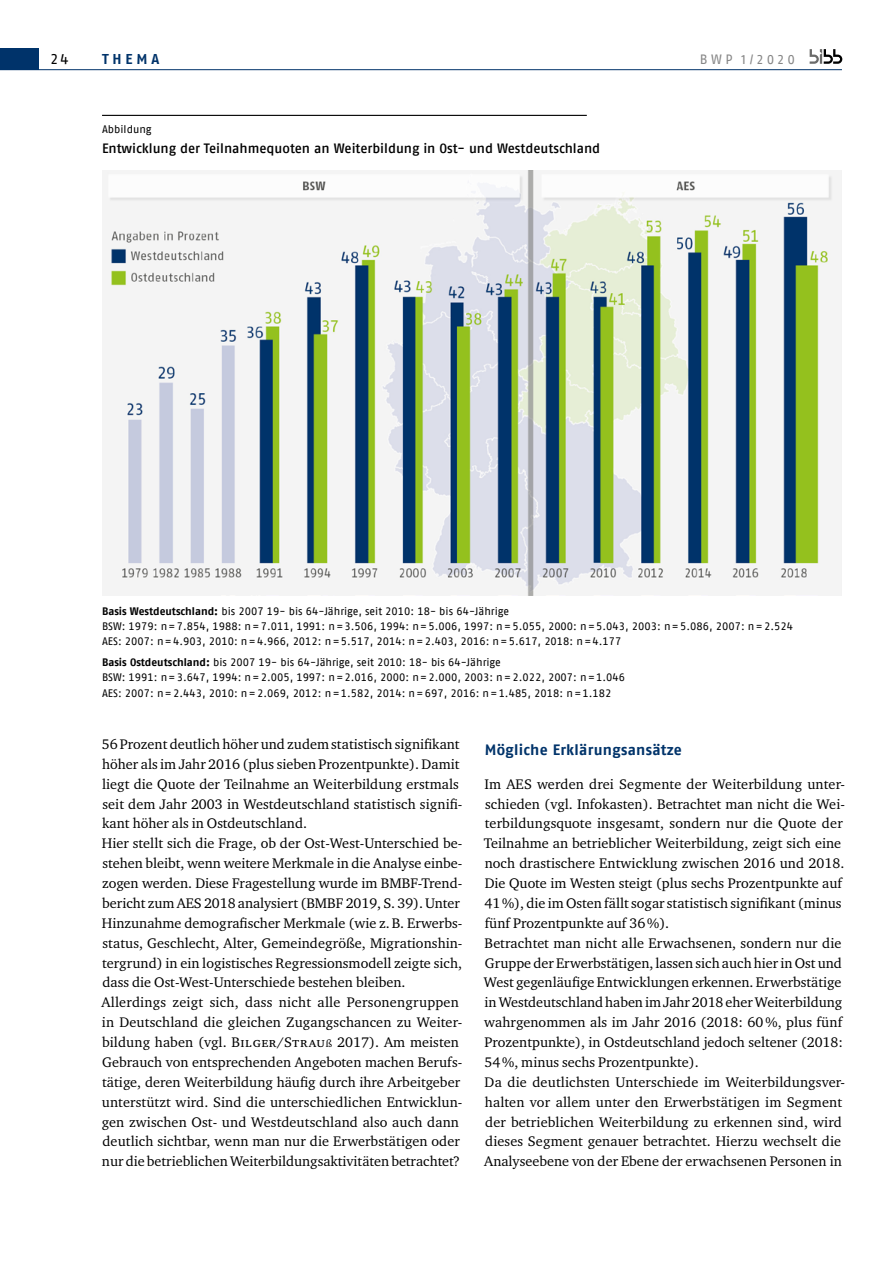
<style>
.page{position:relative;width:893px;height:1263px;background:#fff}
.page>*{position:absolute;margin:0;border:0;box-sizing:border-box;transform-origin:0 0}
.t1{font:700 15px "Fago Pro";letter-spacing:.02em;color:#00336a}
.t2{font:15px "Fago Pro";color:#000}
.t3{font:14.25px/20px "Charter ITC Pro";letter-spacing:.005em;color:#000}
.t4{font:700 14.25px "Fago Pro";letter-spacing:.27em;color:#00336a}
.t5{font:500 13.5px "Fago Pro";color:#000}
.t6{font:13.5px "Fago Pro";color:#878787}
.t7{font:10.8px/15.3px "Fago Pro";color:#000}
.s1{font-weight:700}
.s2{font-size:10.5px}
</style>
<div class="page">
<hr style="left:0;top:69px;width:842px;height:1px;background:#00336a">
<div style="left:0;top:48px;width:38px;height:22px;background:#00336a"></div>
<svg style="left:810px;top:49px;width:32px;height:15px"></svg>
<hr style="left:102px;top:115px;width:485px;height:1px;background:#000">
<img style="left:102px;top:170px;width:740px;height:425px">
<p class="t2" style="left:51px;top:50px;width:19px">24</p>
<p class="t4" style="left:102px;top:50px;width:59px">THEMA</p>
<p class="t7" style="left:102px;top:121px;width:51px">Abbildung</p>
<p class="t5" style="left:102px;top:140px;width:500px">Entwicklung der Teilnahmequoten an Weiterbildung in Ost- und Westdeutschland</p>
<p class="t6" style="left:700px;top:51px;width:97px">BWP 1/2020</p>
<p class="t7" style="left:102px;top:603px;width:692px"><span class="s1">Basis Westdeutschland:</span> bis 2007 19- bis 64-Jährige, seit 2010: 18- bis 64-Jährige<br>BSW: 1979: n=7.854, 1988: n=7.011, 1991: n=3.506, 1994: n=5.006, 1997: n=5.055, 2000: n=5.043, 2003: n=5.086, 2007: n=2.524<br>AES: 2007: n=4.903, 2010: n=4.966, 2012: n=5.517, 2014: n=2.403, 2016: n=5.617, 2018: n=4.177</p>
<p class="t7" style="left:102px;top:655px;width:525px"><span class="s1">Basis Ostdeutschland:</span> bis 2007 19- bis 64-Jährige, seit 2010: 18- bis 64-Jährige<br>BSW: 1991: n=3.647, 1994: n=2.005, 1997: n=2.016, 2000: n=2.000, 2003: n=2.022, 2007: n=1.046<br>AES: 2007: n=2.443, 2010: n=2.069, 2012: n=1.582, 2014: n=697, 2016: n=1.485, 2018: n=1.182</p>
<p class="t3" style="left:102px;top:734px;width:362px">56 Prozent deutlich höher und zudem statistisch signifikant höher als im Jahr 2016 (plus sieben Prozentpunkte). Damit liegt die Quote der Teilnahme an Weiterbildung erstmals seit dem Jahr 2003 in Westdeutschland statistisch signifi&shy;kant höher als in Ostdeutschland.<br>Hier stellt sich die Frage, ob der Ost-West-Unterschied be&shy;stehen bleibt, wenn weitere Merkmale in die Analyse einbe&shy;zogen werden. Diese Fragestellung wurde im BMBF-Trend&shy;bericht zum AES 2018 analysiert (BMBF 2019, S. 39). Unter Hinzunahme demografischer Merkmale (wie z.B. Erwerbs&shy;status, Geschlecht, Alter, Gemeindegröße, Migrationshin&shy;tergrund) in ein logistisches Regressionsmodell zeigte sich, dass die Ost-West-Unterschiede bestehen bleiben.<br>Allerdings zeigt sich, dass nicht alle Personengruppen in Deutschland die gleichen Zugangschancen zu Weiter&shy;bildung haben (vgl. Bilger/Strau<span class="s2">ß</span> 2017). Am meisten Gebrauch von entsprechenden Angeboten machen Berufs&shy;tätige, deren Weiterbildung häufig durch ihre Arbeitgeber unterstützt wird. Sind die unterschiedlichen Entwicklun&shy;gen zwischen Ost- und Westdeutschland also auch dann deutlich sichtbar, wenn man nur die Erwerbstätigen oder nur die betrieblichen Weiterbildungsaktivitäten betrachtet?</p>
<p class="t1" style="left:485px;top:741px;width:199px">Mögliche Erklärungsansätze</p>
<p class="t3" style="left:484px;top:773px;width:363px">Im AES werden drei Segmente der Weiterbildung unter&shy;schieden (vgl. Infokasten). Betrachtet man nicht die Wei&shy;terbildungsquote insgesamt, sondern nur die Quote der Teilnahme an betrieblicher Weiterbildung, zeigt sich eine noch drastischere Entwicklung zwischen 2016 und 2018.<br>Die Quote im Westen steigt (plus sechs Prozentpunkte auf 41%), die im Osten fällt sogar statistisch signifikant (minus fünf Prozentpunkte auf 36%).<br>Betrachtet man nicht alle Erwachsenen, sondern nur die Gruppe der Erwerbstätigen, lassen sich auch hier in Ost und West gegenläufige Entwicklungen erkennen. Erwerbstätige in Westdeutschland haben im Jahr 2018 eher Weiterbildung wahrgenommen als im Jahr 2016 (2018: 60%, plus fünf Prozentpunkte), in Ostdeutschland jedoch seltener (2018:<br>54%, minus sechs Prozentpunkte).<br>Da die deutlichsten Unterschiede im Weiterbildungsver&shy;halten vor allem unter den Erwerbstätigen im Segment der betrieblichen Weiterbildung zu erkennen sind, wird dieses Segment genauer betrachtet. Hierzu wechselt die Analyseebene von der Ebene der erwachsenen Personen in</p>
</div>
